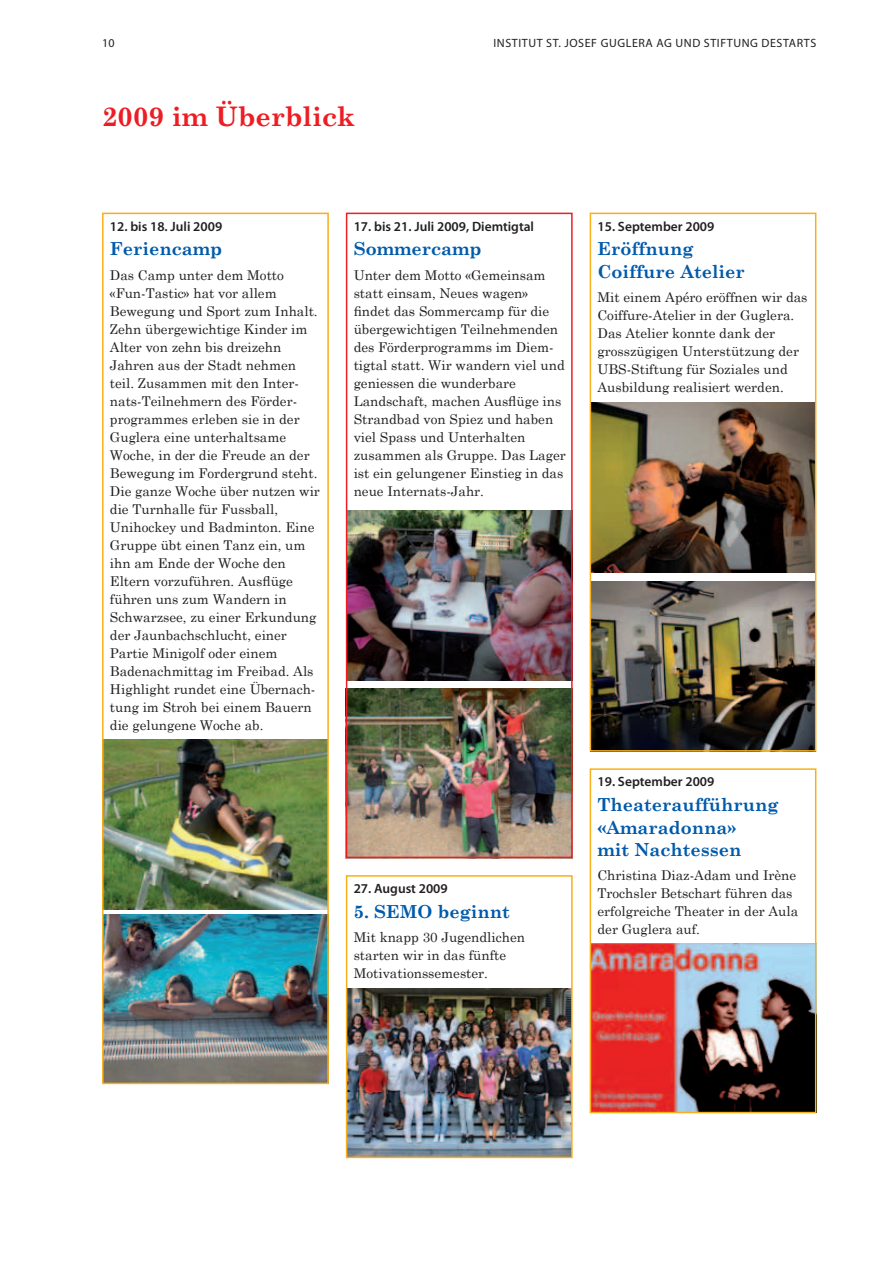
<style>
.page{position:relative;width:893px;height:1263px;background:#fff}
.page>*{position:absolute;margin:0;border:0;box-sizing:border-box;transform-origin:0 0}
.t1{font:700 27px "Century Schoolbook";color:#ee1d23}
.t2{font:700 18px/22.5px "Century Schoolbook";color:#015aaa}
.t3{font:13.5px/18px "Century Schoolbook";color:#231f20}
.t4{font:600 13.5px "Myriad Pro";color:#231f20}
.t5{font:12px "Myriad Pro";letter-spacing:.05em;color:#231f20}
</style>
<div class="page">
<img style="left:593px;top:943px;width:220px;height:167px">
<img style="left:349px;top:988px;width:221px;height:167px">
<div style="left:346px;top:875px;width:227px;height:283px;border:2px solid #faaf18"></div>
<img style="left:593px;top:402px;width:220px;height:170px">
<img style="left:593px;top:581px;width:220px;height:168px">
<img style="left:349px;top:688px;width:221px;height:167px">
<img style="left:349px;top:510px;width:221px;height:170px">
<div style="left:346px;top:213px;width:227px;height:645px;border:2px solid #ee1d23"></div>
<div style="left:590px;top:213px;width:226px;height:539px;border:2px solid #faaf18"></div>
<div style="left:590px;top:768px;width:226px;height:345px;border:2px solid #faaf18"></div>
<img style="left:105px;top:914px;width:221px;height:167px">
<img style="left:105px;top:739px;width:221px;height:170px">
<div style="left:102px;top:213px;width:227px;height:871px;border:2px solid #faaf18"></div>
<p class="t5" style="left:102px;top:36px;width:14px">10</p>
<p class="t5" style="left:493px;top:36px;width:324px">INSTITUT ST. JOSEF GUGLERA AG UND STIFTUNG DESTARTS</p>
<h1 class="t1" style="left:102px;top:96px;width:254px">2009 im Überblick</h1>
<p class="t4" style="left:110px;top:217px;width:114px">12. bis 18. Juli 2009</p>
<h2 class="t2" style="left:110px;top:237px;width:114px">Feriencamp</h2>
<p class="t3" style="left:110px;top:265px;width:211px">Das Camp unter dem Motto «Fun-Tastic» hat vor allem<br>Bewegung und Sport zum Inhalt.<br>Zehn übergewichtige Kinder im<br>Alter von zehn bis dreizehn<br>Jahren aus der Stadt nehmen teil. Zusammen mit den Inter&shy;nats-Teilnehmern des Förder&shy;programmes erleben sie in der<br>Guglera eine unterhaltsame<br>Woche, in der die Freude an der<br>Bewegung im Fordergrund steht.<br>Die ganze Woche über nutzen wir die Turnhalle für Fussball,<br>Unihockey und Badminton. Eine<br>Gruppe übt einen Tanz ein, um ihn am Ende der Woche den<br>Eltern vorzuführen. Ausflüge führen uns zum Wandern in<br>Schwarzsee, zu einer Erkundung der Jaunbachschlucht, einer<br>Partie Minigolf oder einem<br>Bade nachmittag im Freibad. Als<br>Highlight rundet eine Übernach&shy;tung im Stroh bei einem Bauern die gelungene Woche ab.</p>
<p class="t4" style="left:354px;top:217px;width:182px">17. bis 21. Juli 2009, Diemtigtal</p>
<h2 class="t2" style="left:354px;top:237px;width:129px">Sommercamp</h2>
<p class="t3" style="left:354px;top:265px;width:214px">Unter dem Motto «Gemeinsam statt einsam, Neues wagen» findet das Sommercamp für die übergewichtigen Teilnehmenden des Förderprogramms im Diem&shy;tigtal statt. Wir wandern viel und geniessen die wunderbare<br>Landschaft, machen Ausflüge ins<br>Strandbad von Spiez und haben viel Spass und Unterhalten zusammen als Gruppe. Das Lager ist ein gelungener Einstieg in das neue Internats-Jahr.</p>
<p class="t4" style="left:597px;top:217px;width:118px">15. September 2009</p>
<h2 class="t2" style="left:597px;top:237px;width:149px">Eröffnung<br>Coiffure Atelier</h2>
<p class="t3" style="left:597px;top:287px;width:211px">Mit einem Apéro eröffnen wir das<br>Coiffure-Atelier in der Guglera.<br>Das Atelier konnte dank der grosszügigen Unterstützung der<br>UBS-Stiftung für Soziales und<br>Ausbildung realisiert werden.</p>
<p class="t4" style="left:354px;top:880px;width:96px">27. August 2009</p>
<h2 class="t2" style="left:354px;top:899px;width:157px">5. SEMO beginnt</h2>
<p class="t3" style="left:354px;top:927px;width:173px">Mit knapp 30 Jugendlichen starten wir in das fünfte<br>Motivations semester.</p>
<p class="t4" style="left:597px;top:773px;width:118px">19. September 2009</p>
<h2 class="t2" style="left:597px;top:792px;width:182px">Theateraufführung «Amaradonna»<br>mit Nachtessen</h2>
<p class="t3" style="left:597px;top:865px;width:202px">Christina Diaz-Adam und Irène<br>Trochsler Betschart führen das erfolgreiche Theater in der Aula der Guglera auf.</p>
</div>
